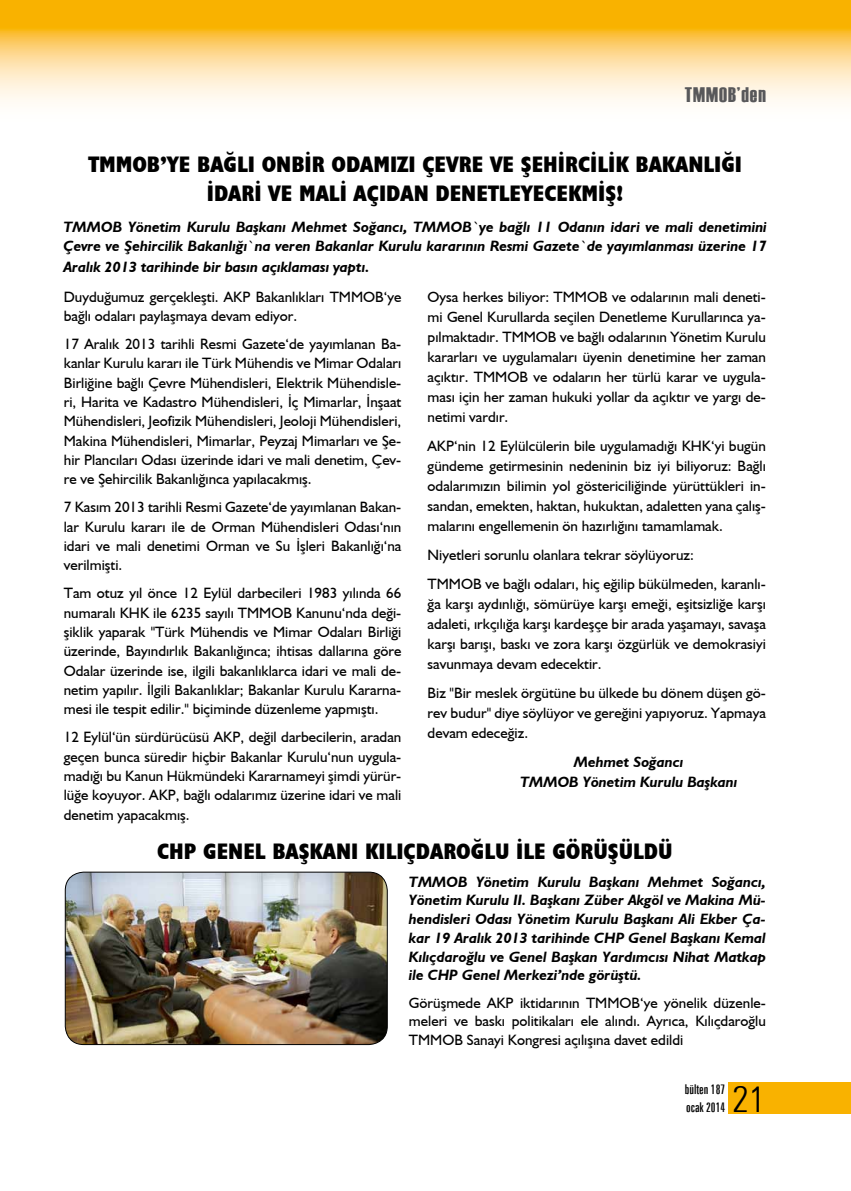
<style>
.page{position:relative;width:851px;height:1191px;background:#fff}
.page>*{position:absolute;margin:0;border:0;box-sizing:border-box;transform-origin:0 0}
.t1{font:300 condensed 36.15px "Zurich BT";color:#000}
.baslik_dar{font:700 condensed 22.5px/28.5px "Humanist 521 BT Xtra";color:#000;text-align:center}
.t2{font:21px "Haettenschweiler";letter-spacing:.05em;color:#58585a}
.bultenmetin{font:15px/19.4px "Humanist 521 BT";color:#000;text-align:justify}
.bultenmetin-2{font:italic 700 15px/18.8px "Humanist 521 BT";color:#000;text-align:justify}
.imza{font:italic 700 15px "Humanist 521 BT";color:#000}
.t3{font:extra-condensed 13.5px/18px "Zurich BT";color:#000}
</style>
<div class="page">
<svg style="left:0;top:0;width:850px;height:102px;background:#fcd376"></svg>
<div style="left:728px;top:1082px;width:122px;height:32px;background:#f9b200"></div>
<img style="left:65px;top:872px;width:322px;height:172px">
<div style="left:65px;top:871px;width:322px;height:174px;border:1px solid #000;border-radius:19px"></div>
<h3 class="t2" style="left:684px;top:80px;width:83px">TMMOB’den</h3>
<p class="baslik_dar" style="left:88px;top:150px;width:655px">TMMOB’YE BAĞLI ONBİR ODAMIZI ÇEVRE VE ŞEHİRCİLİK BAKANLIĞI<br>İDARİ VE MALİ AÇIDAN DENETLEYECEKMİŞ!</p>
<p class="bultenmetin-2" style="left:63px;top:216px;width:704px;line-height:19.8px">TMMOB Yönetim Kurulu Başkanı Mehmet Soğancı, TMMOB`ye bağlı 11 Odanın idari ve mali denetimini Çevre ve Şehircilik Bakanlığı`na veren Bakanlar Kurulu kararının Resmi Gazete`de yayımlanması üzerine 17<br>Aralık 2013 tarihinde bir basın açıklaması yaptı.</p>
<p class="bultenmetin" style="left:64px;top:287px;width:339px">Duyduğumuz gerçekleşti. AKP Bakanlıkları TMMOB‘ye bağlı odaları paylaşmaya devam ediyor.</p>
<p class="bultenmetin" style="left:64px;top:334px;width:339px">17 Aralık 2013 tarihli Resmi Gazete‘de yayımlanan Ba&shy;kanlar Kurulu kararı ile Türk Mühendis ve Mimar Odaları Birliğine bağlı Çevre Mühendisleri, Elektrik Mühendisle&shy;ri, Harita ve Kadastro Mühendisleri, İç Mimarlar, İnşaat Mühendisleri, Jeofizik Mühendisleri, Jeoloji Mühendisleri, Makina Mühendisleri, Mimarlar, Peyzaj Mimarları ve Şe&shy;hir Plancıları Odası üzerinde idari ve mali denetim, Çev&shy;re ve Şehircilik Bakanlığınca yapılacakmış.</p>
<p class="bultenmetin" style="left:64px;top:497px;width:339px">7 Kasım 2013 tarihli Resmi Gazete‘de yayımlanan Bakan&shy;lar Kurulu kararı ile de Orman Mühendisleri Odası‘nın idari ve mali denetimi Orman ve Su İşleri Bakanlığı‘na verilmişti.</p>
<p class="bultenmetin" style="left:64px;top:583px;width:339px">Tam otuz yıl önce 12 Eylül darbecileri 1983 yılında 66 numaralı KHK ile 6235 sayılı TMMOB Kanunu‘nda deği&shy;şiklik yaparak "Türk Mühendis ve Mimar Odaları Birliği üzerinde, Bayındırlık Bakanlığınca; ihtisas dallarına göre Odalar üzerinde ise, ilgili bakanlıklarca idari ve mali de&shy;netim yapılır. İlgili Bakanlıklar; Bakanlar Kurulu Kararna&shy;mesi ile tespit edilir." biçiminde düzenleme yapmıştı.</p>
<p class="bultenmetin" style="left:64px;top:727px;width:339px">12 Eylül‘ün sürdürücüsü AKP, değil darbecilerin, aradan geçen bunca süredir hiçbir Bakanlar Kurulu‘nun uygula&shy;madığı bu Kanun Hükmündeki Kararnameyi şimdi yürür&shy;lüğe koyuyor. AKP, bağlı odalarımız üzerine idari ve mali denetim yapacakmış.</p>
<p class="bultenmetin" style="left:427px;top:286px;width:340px;line-height:20.1px">Oysa herkes biliyor: TMMOB ve odalarının mali deneti&shy;mi Genel Kurullarda seçilen Denetleme Kurullarınca ya&shy;pılmaktadır. TMMOB ve bağlı odalarının Yönetim Kurulu kararları ve uygulamaları üyenin denetimine her zaman açıktır. TMMOB ve odaların her türlü karar ve uygula&shy;ması için her zaman hukuki yollar da açıktır ve yargı de&shy;netimi vardır.</p>
<p class="bultenmetin" style="left:427px;top:435px;width:340px;line-height:20.1px">AKP‘nin 12 Eylülcülerin bile uygulamadığı KHK‘yi bugün gündeme getirmesinin nedeninin biz iyi biliyoruz: Bağlı odalarımızın bilimin yol göstericiliğinde yürüttükleri in&shy;sandan, emekten, haktan, hukuktan, adaletten yana çalış&shy;malarını engellemenin ön hazırlığını tamamlamak.</p>
<p class="bultenmetin" style="left:427px;top:545px;width:268px">Niyetleri sorunlu olanlara tekrar söylüyoruz:</p>
<p class="bultenmetin" style="left:427px;top:573px;width:340px;line-height:20.1px">TMMOB ve bağlı odaları, hiç eğilip bükülmeden, karanlı&shy;ğa karşı aydınlığı, sömürüye karşı emeği, eşitsizliğe karşı adaleti, ırkçılığa karşı kardeşçe bir arada yaşamayı, savaşa karşı barışı, baskı ve zora karşı özgürlük ve demokrasiyi savunmaya devam edecektir.</p>
<p class="bultenmetin" style="left:427px;top:682px;width:340px;line-height:20.1px">Biz "Bir meslek örgütüne bu ülkede bu dönem düşen gö&shy;rev budur" diye söylüyor ve gereğini yapıyoruz. Yapmaya devam edeceğiz.</p>
<p class="imza" style="left:574px;top:752px;width:111px">Mehmet Soğancı</p>
<p class="imza" style="left:520px;top:772px;width:219px">TMMOB Yönetim Kurulu Başkanı</p>
<p class="baslik_dar" style="left:157px;top:837px;width:517px">CHP GENEL BAŞKANI KILIÇDAROĞLU İLE GÖRÜŞÜLDÜ</p>
<p class="bultenmetin-2" style="left:409px;top:871px;width:358px">TMMOB Yönetim Kurulu Başkanı Mehmet Soğancı, Yönetim Kurulu II. Başkanı Züber Akgöl ve Makina Mü&shy;hendisleri Odası Yönetim Kurulu Başkanı Ali Ekber Ça&shy;kar 19 Aralık 2013 tarihinde CHP Genel Başkanı Kemal Kılıçdaroğlu ve Genel Başkan Yardımcısı Nihat Matkap ile CHP Genel Merkezi’nde görüştü.</p>
<p class="bultenmetin" style="left:409px;top:992px;width:358px;line-height:18.8px">Görüşmede AKP iktidarının TMMOB‘ye yönelik düzenle&shy;meleri ve baskı politikaları ele alındı. Ayrıca, Kılıçdaroğlu TMMOB Sanayi Kongresi açılışına davet edildi</p>
<p class="t3" style="left:684px;top:1080px;width:42px">bülten 187 ocak 2014</p>
<p class="t1" style="left:732px;top:1076px;width:35px">21</p>
</div>
